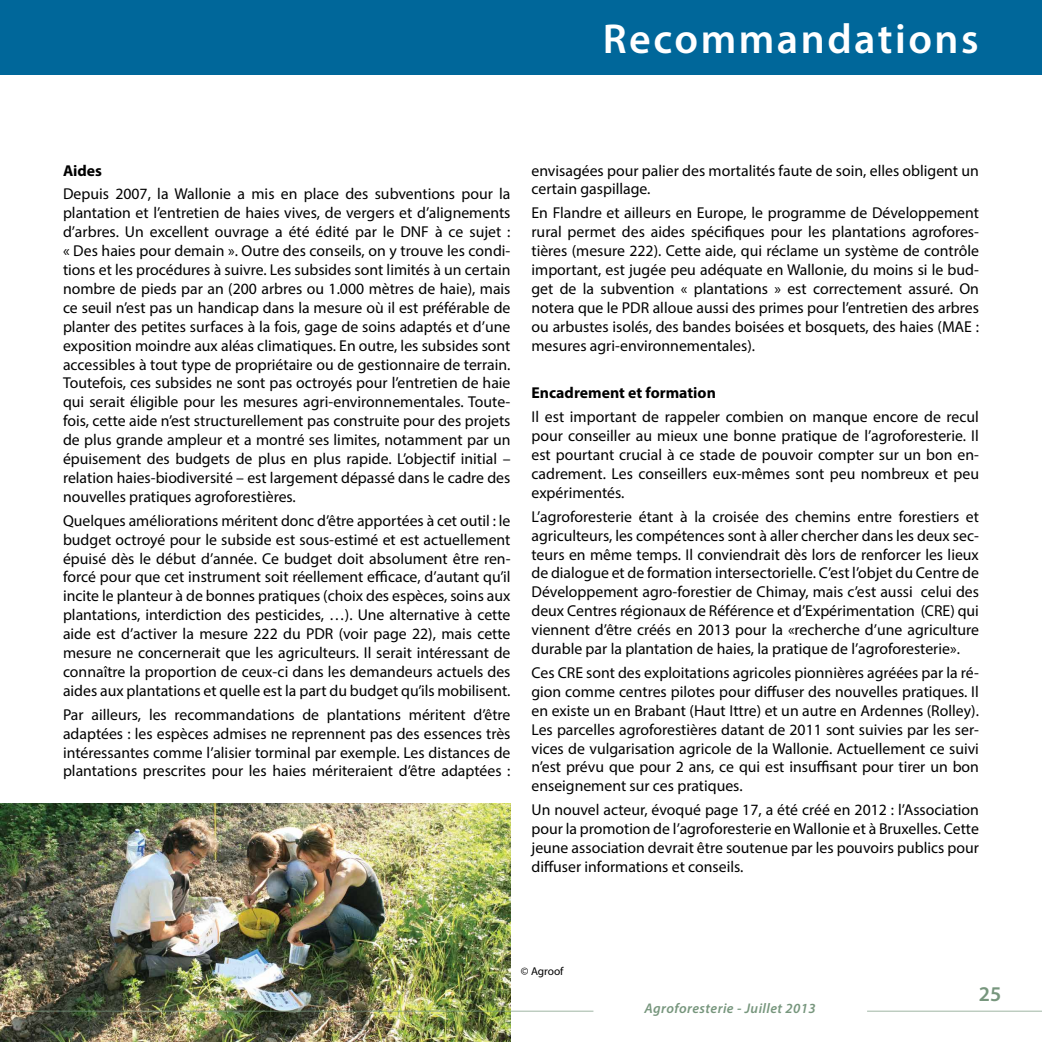
<style>
.page{position:relative;width:1042px;height:1042px;background:#fff}
.page>*{position:absolute;margin:0;border:0;box-sizing:border-box;transform-origin:0 0}
.t1{font:600 42px "Myriad Pro";letter-spacing:.06em;color:#fff}
.t2{font:600 21px "Myriad Pro";color:#77967d}
.t3{font:15.75px/18.9px "Myriad Pro";color:#000;text-align:justify}
.t4{font:700 15.75px "Myriad Pro";color:#000}
.t5{font:italic 600 14px "Myriad Pro";letter-spacing:.03em;color:#77967d}
.t6{font:11.38px "Myriad Pro";letter-spacing:-.005em;color:#000}
</style>
<div class="page">
<img style="left:0;top:804px;width:510px;height:238px">
<hr style="left:867px;top:1010px;width:175px;height:2px;background:#77967d">
<hr style="left:0;top:1010px;width:593px;height:2px;background:#77967d">
<div style="left:0;top:0;width:1042px;height:74px;background:#00679a"></div>
<h1 class="t1" style="left:603px;top:12px;width:377px">Recommandations</h1>
<p class="t4" style="left:63px;top:160px;width:41px">Aides</p>
<p class="t3" style="left:63px;top:184px;width:449px">Depuis 2007, la Wallonie a mis en place des subventions pour la plantation et l’entretien de haies vives, de vergers et d’alignements d’arbres. Un excellent ouvrage a été édité par le DNF à ce sujet : « Des haies pour demain ». Outre des conseils, on y trouve les condi&shy;tions et les procédures à suivre. Les subsides sont limités à un certain nombre de pieds par an (200 arbres ou 1.000 mètres de haie), mais ce seuil n’est pas un handicap dans la mesure où il est préférable de planter des petites surfaces à la fois, gage de soins adaptés et d’une exposition moindre aux aléas climatiques. En outre, les subsides sont accessibles à tout type de propriétaire ou de gestionnaire de terrain.<br>Toutefois, ces subsides ne sont pas octroyés pour l’entretien de haie qui serait éligible pour les mesures agri-environnementales. Toute&shy;fois, cette aide n’est structurellement pas construite pour des projets de plus grande ampleur et a montré ses limites, notamment par un épuisement des budgets de plus en plus rapide. L’objectif initial – relation haies-biodiversité – est largement dépassé dans le cadre des nouvelles pratiques agroforestières.</p>
<p class="t3" style="left:63px;top:511px;width:449px">Quelques améliorations méritent donc d’être apportées à cet outil : le budget octroyé pour le subside est sous-estimé et est actuellement épuisé dès le début d’année. Ce budget doit absolument être ren&shy;forcé pour que cet instrument soit réellement efficace, d’autant qu’il incite le planteur à de bonnes pratiques (choix des espèces, soins aux plantations, interdiction des pesticides, …). Une alternative à cette aide est d’activer la mesure 222 du PDR (voir page 22), mais cette mesure ne concernerait que les agriculteurs. Il serait intéressant de connaître la proportion de ceux-ci dans les demandeurs actuels des aides aux plantations et quelle est la part du budget qu’ils mobilisent.</p>
<p class="t3" style="left:63px;top:705px;width:449px">Par ailleurs, les recommandations de plantations méritent d’être adaptées : les espèces admises ne reprennent pas des essences très intéressantes comme l’alisier torminal par exemple. Les distances de plantations prescrites pour les haies mériteraient d’être adaptées :</p>
<p class="t3" style="left:531px;top:161px;width:449px">envisagées pour palier des mortalités faute de soin, elles obligent un certain gaspillage.</p>
<p class="t3" style="left:531px;top:203px;width:449px">En Flandre et ailleurs en Europe, le programme de Développement rural permet des aides spécifiques pour les plantations agrofores&shy;tières (mesure 222). Cette aide, qui réclame un système de contrôle important, est jugée peu adéquate en Wallonie, du moins si le bud&shy;get de la subvention « plantations » est correctement assuré. On notera que le PDR alloue aussi des primes pour l’entretien des arbres ou arbustes isolés, des bandes boisées et bosquets, des haies (MAE : mesures agri-environnementales).</p>
<p class="t4" style="left:531px;top:383px;width:186px">Encadrement et formation</p>
<p class="t3" style="left:531px;top:407px;width:449px">Il est important de rappeler combien on manque encore de recul pour conseiller au mieux une bonne pratique de l’agroforesterie. Il est pourtant crucial à ce stade de pouvoir compter sur un bon en&shy;cadrement. Les conseillers eux-mêmes sont peu nombreux et peu expérimentés.</p>
<p class="t3" style="left:531px;top:507px;width:449px">L’agroforesterie étant à la croisée des chemins entre forestiers et agriculteurs, les compétences sont à aller chercher dans les deux sec&shy;teurs en même temps. Il conviendrait dès lors de renforcer les lieux de dialogue et de formation intersectorielle. C’est l’objet du Centre de Développement agro-forestier de Chimay, mais c’est aussi celui des deux Centres régionaux de Référence et d’Expérimentation (CRE) qui viennent d’être créés en 2013 pour la «recherche d’une agriculture durable par la plantation de haies, la pratique de l’agroforesterie».</p>
<p class="t3" style="left:531px;top:663px;width:449px">Ces CRE sont des exploitations agricoles pionnières agréées par la ré&shy;gion comme centres pilotes pour diffuser des nouvelles pratiques. Il en existe un en Brabant (Haut Ittre) et un autre en Ardennes (Rolley).<br>Les parcelles agroforestières datant de 2011 sont suivies par les ser&shy;vices de vulgarisation agricole de la Wallonie. Actuellement ce suivi n’est prévu que pour 2 ans, ce qui est insuffisant pour tirer un bon enseignement sur ces pratiques.</p>
<p class="t3" style="left:531px;top:800px;width:449px">Un nouvel acteur, évoqué page 17, a été créé en 2012 : l’Association pour la promotion de l’agroforesterie en Wallonie et à Bruxelles. Cette jeune association devrait être soutenue par les pouvoirs publics pour diffuser informations et conseils.</p>
<p class="t6" style="left:521px;top:964px;width:44px">© Agroof</p>
<p class="t5" style="left:644px;top:999px;width:173px">Agroforesterie - Juillet 2013</p>
<h2 class="t2" style="left:979px;top:980px;width:24px">25</h2>
</div>
